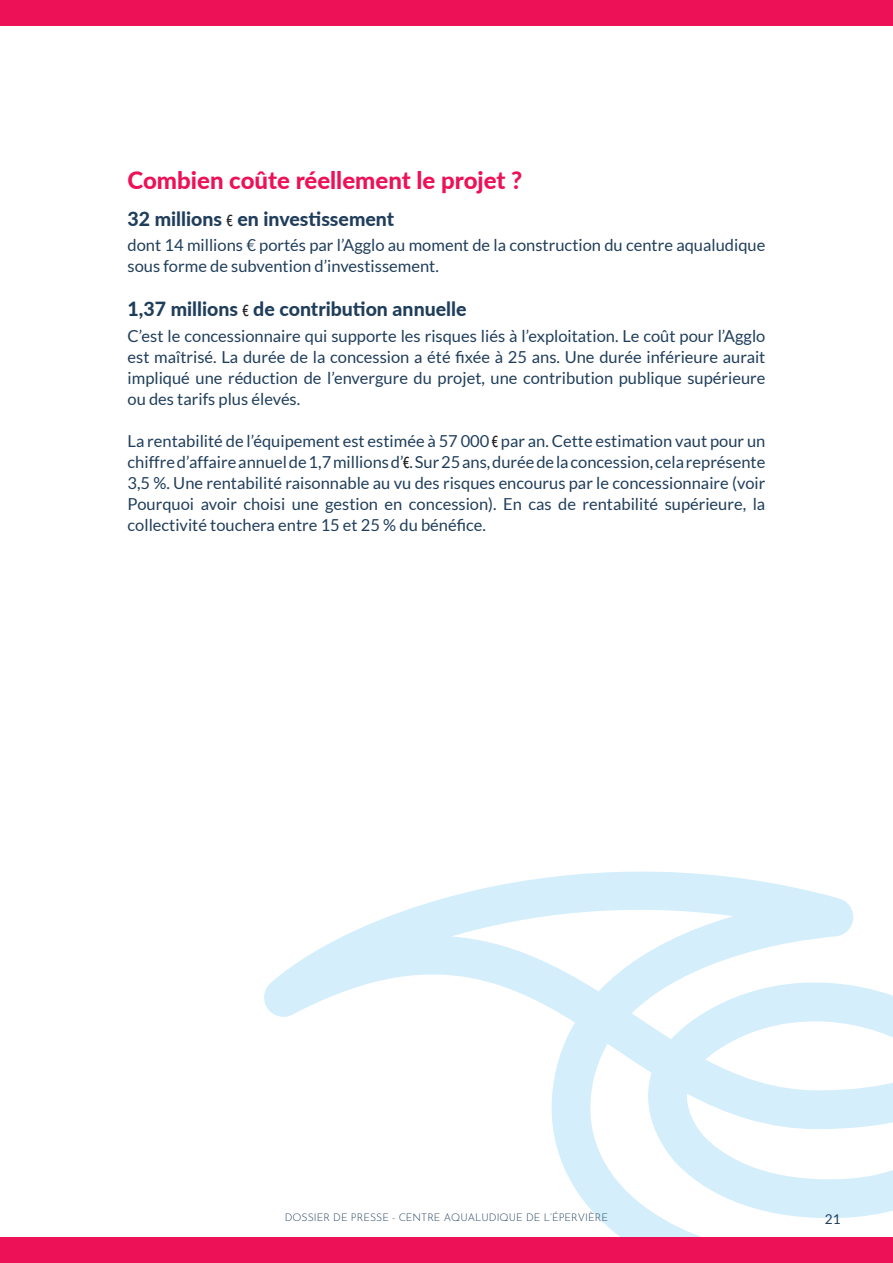
<style>
.page{position:relative;width:893px;height:1263px;background:#fff}
.page>*{position:absolute;margin:0;border:0;box-sizing:border-box;transform-origin:0 0}
.t1{font:800 24px "Lato";color:#ed1157}
.t2{font:800 19.5px "Lato";color:#203e5b}
.t3{font:16.5px/21px "Lato";color:#203e5b;text-align:justify}
.t4{font:13.5px "Lato";color:#203e5b}
.t5{font:300 10.5px "Josefin Sans";color:#203e5b}
.s1{font-family:"Gill Sans";font-weight:400;font-stretch:condensed;font-size:16.5px;color:#231f20}
.s2{font-family:"Gill Sans";font-stretch:condensed;color:#231f20}
</style>
<div class="page">
<svg style="left:264px;top:871px;width:629px;height:366px"></svg>
<div style="left:0;top:0;width:893px;height:26px;background:#ed1157"></div>
<div style="left:0;top:1237px;width:893px;height:26px;background:#ed1157"></div>
<p class="t1" style="left:128px;top:163px;width:396px">Combien coûte réellement le projet ?</p>
<p class="t2" style="left:128px;top:204px;width:268px">32 millions <span class="s1">€</span> en investissement</p>
<p class="t3" style="left:128px;top:234px;width:639px">dont 14 millions € portés par l’Agglo au moment de la construction du centre aqualudique sous forme de subvention d’investissement.</p>
<p class="t2" style="left:128px;top:295px;width:340px">1,37 millions <span class="s1">€</span> de contribution annuelle</p>
<p class="t3" style="left:128px;top:325px;width:639px">C’est le concessionnaire qui supporte les risques liés à l’exploitation. Le coût pour l’Agglo est maîtrisé. La durée de la concession a été fixée à 25 ans. Une durée inférieure aurait impliqué une réduction de l’envergure du projet, une contribution publique supérieure ou des tarifs plus élevés.</p>
<p class="t3" style="left:128px;top:430px;width:639px">La rentabilité de l’équipement est estimée à 57 000 <span class="s2">€</span> par an. Cette estimation vaut pour un chiffre d’affaire annuel de 1,7 millions d’<span class="s2">€</span>. Sur 25 ans, durée de la concession, cela représente 3,5 %. Une rentabilité raisonnable au vu des risques encourus par le concessionnaire (voir Pourquoi avoir choisi une gestion en concession). En cas de rentabilité supérieure, la collectivité touchera entre 15 et 25 % du bénéfice.</p>
<p class="t5" style="left:285px;top:1209px;width:325px">DOSSIER DE PRESSE - CENTRE AQUALUDIQUE DE L’ÉPERVIÈRE</p>
<p class="t4" style="left:825px;top:1211px;width:17px">21</p>
</div>
